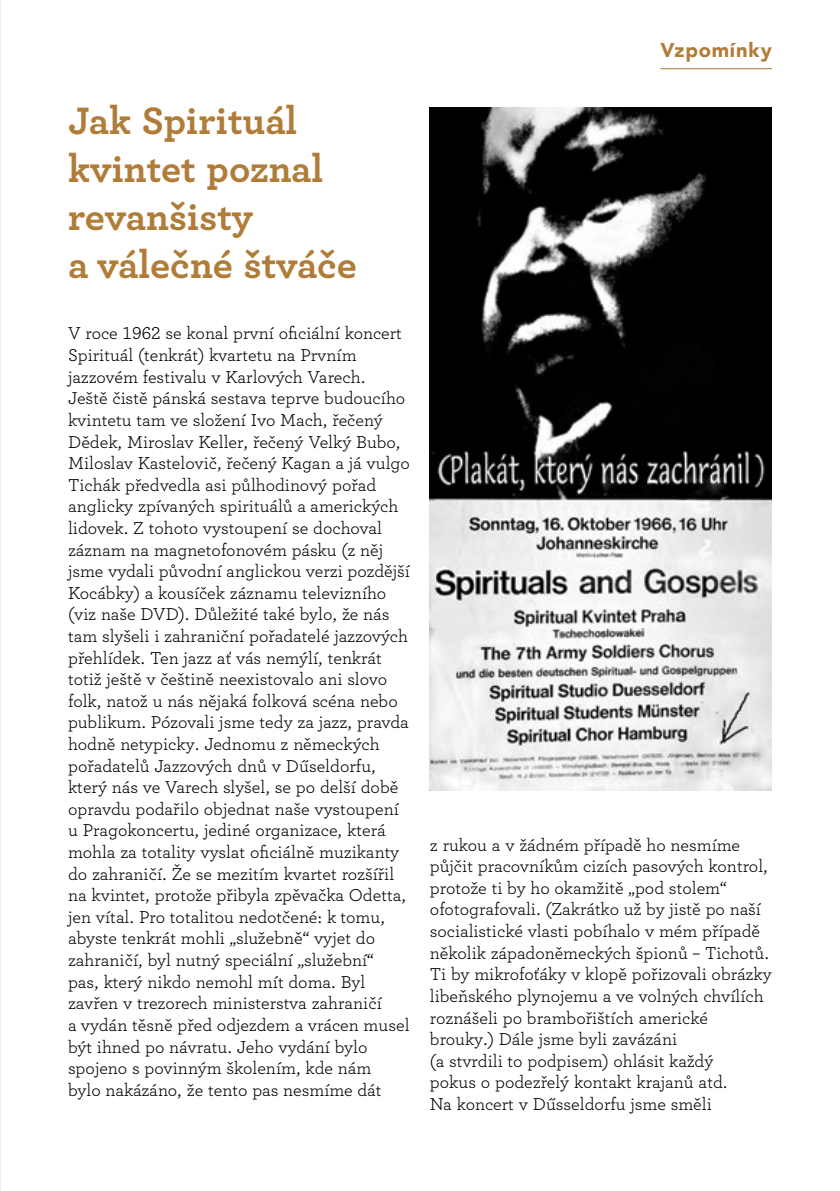
<style>
.page{position:relative;width:840px;height:1191px;background:#fff}
.page>*{position:absolute;margin:0;border:0;box-sizing:border-box;transform-origin:0 0}
.t1{font:700 40px/48px "Archer";color:#b07c38}
.t2{font:900 20px "Avenir";letter-spacing:.035em;color:#b07c38}
.t3{font:18px/21.6px "Archer";color:#000}
</style>
<div class="page">
<hr style="left:0;top:0;width:1px;height:1191px;background:#f2ebdb">
<hr style="left:660px;top:68px;width:111px;height:1px;background:#b07c38">
<img style="left:429px;top:108px;width:342px;height:683px">
<h1 class="t1" style="left:68px;top:94px;width:290px">Jak Spirituál kvintet poznal revanšisty<br>a válečné štváče</h1>
<p class="t3" style="left:68px;top:322px;width:343px">V roce 1962 se konal první oficiální koncert Spirituál (tenkrát) kvartetu na Prvním jazzovém festivalu v Karlových Varech.<br>Ještě čistě pánská sestava teprve budoucího kvintetu tam ve složení Ivo Mach, řečený Dědek, Miroslav Keller, řečený Velký Bubo, Miloslav Kastelovič, řečený Kagan a já vulgo Tichák předvedla asi půlhodinový pořad anglicky zpívaných spirituálů a amerických lidovek. Z tohoto vystoupení se dochoval záznam na magnetofonovém pásku (z něj jsme vydali původní anglickou verzi pozdější Kocábky) a kousíček záznamu televizního (viz naše DVD). Důležité také bylo, že nás tam slyšeli i zahraniční pořadatelé jazzových přehlídek. Ten jazz ať vás nemýlí, tenkrát totiž ještě v češtině neexistovalo ani slovo folk, natož u nás nějaká folková scéna nebo publikum. Pózovali jsme tedy za jazz, pravda hodně netypicky. Jednomu z německých pořadatelů Jazzových dnů v Dűseldorfu, který nás ve Varech slyšel, se po delší době opravdu podařilo objednat naše vystoupení u Pragokoncertu, jediné organizace, která mohla za totality vyslat oficiálně muzikanty do zahraničí. Že se mezitím kvartet rozšířil na kvintet, protože přibyla zpěvačka Odetta, jen vítal. Pro totalitou nedotčené: k tomu, abyste tenkrát mohli „služebně“ vyjet do zahraničí, byl nutný speciální „služební“<br>pas, který nikdo nemohl mít doma. Byl zavřen v trezorech ministerstva zahraničí<br>a vydán těsně před odjezdem a vrácen musel být ihned po návratu. Jeho vydání bylo spojeno s povinným školením, kde nám<br>bylo nakázáno, že tento pas nesmíme dát</p>
<p class="t2" style="left:660px;top:33px;width:113px">Vzpomínky</p>
<p class="t3" style="left:429px;top:833px;width:343px">z rukou a v žádném případě ho nesmíme půjčit pracovníkům cizích pasových kontrol, protože ti by ho okamžitě „pod stolem“ ofotografovali. (Zakrátko už by jistě po naší socialistické vlasti pobíhalo v mém případě několik západoněmeckých špionů – Tichotů.<br>Ti by mikrofoťáky v klopě pořizovali obrázky libeňského plynojemu a ve volných chvílích roznášeli po brambořištích americké brouky.) Dále jsme byli zavázáni<br>(a stvrdili to podpisem) ohlásit každý<br>pokus o podezřelý kontakt krajanů atd.<br>Na koncert v Dűsseldorfu jsme směli</p>
</div>
